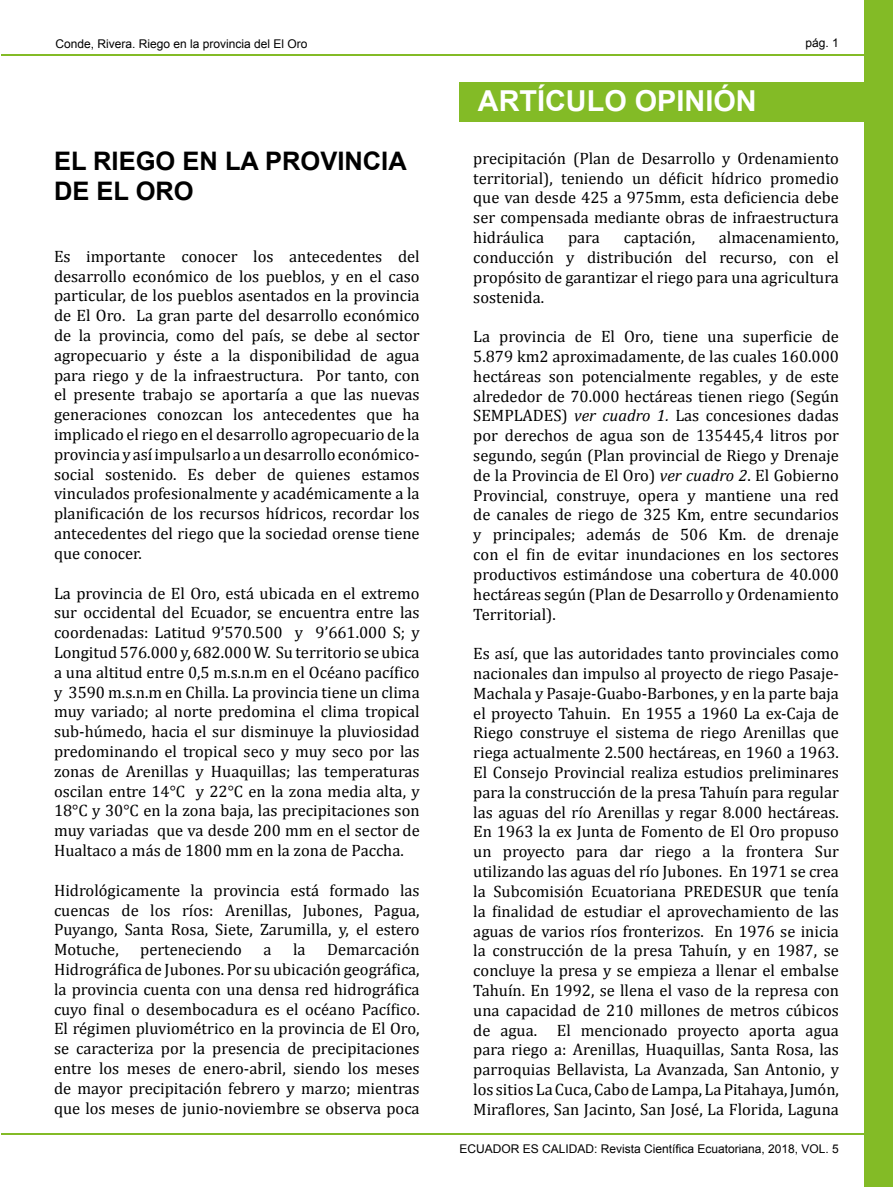
<style>
.page{position:relative;width:893px;height:1187px;background:#fff}
.page>*{position:absolute;margin:0;border:0;box-sizing:border-box;transform-origin:0 0}
.t1{font:700 28.8px "Arial";color:#fff}
.t2{font:700 25.5px/30.6px "Arial";color:#000}
.t3{font:16.5px/19.8px "Cambria";color:#000;text-align:justify}
.t4{font:12px "Arial";color:#000}
.s1{font-style:italic}
</style>
<div class="page">
<div style="left:865px;top:0;width:28px;height:1186px;background:#83bb26"></div>
<hr style="left:1px;top:1132px;width:892px;height:2px;background:#83bb26">
<hr style="left:1px;top:54px;width:892px;height:2px;background:#83bb26">
<div style="left:460px;top:83px;width:433px;height:39px;background:#83bb26"></div>
<p class="t4" style="left:56px;top:36px;width:254px">Conde, Rivera. Riego en la provincia del El Oro</p>
<p class="t4" style="left:806px;top:35px;width:35px">pág. 1</p>
<h2 class="t2" style="left:54px;top:146px;width:354px">EL RIEGO EN LA PROVINCIA<br>DE EL ORO</h2>
<p class="t3" style="left:54px;top:246px;width:367px">Es importante conocer los antecedentes del desarrollo económico de los pueblos, y en el caso particular, de los pueblos asentados en la provincia de El Oro. La gran parte del desarrollo económico de la provincia, como del país, se debe al sector agropecuario y éste a la disponibilidad de agua para riego y de la infraestructura. Por tanto, con el presente trabajo se aportaría a que las nuevas generaciones conozcan los antecedentes que ha implicado el riego en el desarrollo agropecuario de la provincia y así impulsarlo a un desarrollo económico&shy;social sostenido. Es deber de quienes estamos vinculados profesionalmente y académicamente a la planificación de los recursos hídricos, recordar los antecedentes del riego que la sociedad orense tiene que conocer.</p>
<p class="t3" style="left:54px;top:583px;width:367px">La provincia de El Oro, está ubicada en el extremo sur occidental del Ecuador, se encuentra entre las coordenadas: Latitud 9’570.500 y 9’661.000 S; y Longitud 576.000 y, 682.000 W. Su territorio se ubica a una altitud entre 0,5 m.s.n.m en el Océano pacífico y 3590 m.s.n.m en Chilla. La provincia tiene un clima muy variado; al norte predomina el clima tropical sub-húmedo, hacia el sur disminuye la pluviosidad predominando el tropical seco y muy seco por las zonas de Arenillas y Huaquillas; las temperaturas oscilan entre 14°C y 22°C en la zona media alta, y 18°C y 30°C en la zona baja, las precipitaciones son muy variadas que va desde 200 mm en el sector de Hualtaco a más de 1800 mm en la zona de Paccha.</p>
<p class="t3" style="left:54px;top:880px;width:367px">Hidrológicamente la provincia está formado las cuencas de los ríos: Arenillas, Jubones, Pagua, Puyango, Santa Rosa, Siete, Zarumilla, y, el estero Motuche,</p>
<p class="t3" style="left:54px;top:939px;width:367px;text-indent:273px">Demarcación Hidrográfica de Jubones. Por su ubicación geográfica, la provincia cuenta con una densa red hidrográfica cuyo final o desembocadura es el océano Pacífico.<br>El régimen pluviométrico en la provincia de El Oro, se caracteriza por la presencia de precipitaciones entre los meses de enero-abril, siendo los meses de mayor precipitación febrero y marzo; mientras que los meses de junio-noviembre se observa poca</p>
<p class="t3" style="left:140px;top:939px;width:103px">perteneciendo</p>
<p class="t3" style="left:264px;top:939px;width:10px">a</p>
<p class="t3" style="left:293px;top:939px;width:14px">la</p>
<h1 class="t1" style="left:478px;top:82px;width:280px">ARTÍCULO OPINIÓN</h1>
<p class="t3" style="left:473px;top:148px;width:367px">precipitación (Plan de Desarrollo y Ordenamiento territorial), teniendo un déficit hídrico promedio que van desde 425 a 975mm, esta deficiencia debe ser compensada mediante obras de infraestructura hidráulica</p>
<p class="t3" style="left:568px;top:227px;width:33px">para</p>
<p class="t3" style="left:624px;top:227px;width:73px">captación,</p>
<p class="t3" style="left:473px;top:227px;width:367px;text-indent:246px">almacenamiento, conducción y distribución del recurso, con el propósito de garantizar el riego para una agricultura sostenida.</p>
<p class="t3" style="left:473px;top:326px;width:367px">La provincia de El Oro, tiene una superficie de 5.879 km2 aproximadamente, de las cuales 160.000 hectáreas son potencialmente regables, y de este alrededor de 70.000 hectáreas tienen riego (Según SEMPLADES) <span class="s1">ver cuadro 1.</span> Las concesiones dadas por derechos de agua son de 135445,4 litros por segundo, según (Plan provincial de Riego y Drenaje de la Provincia de El Oro) <span class="s1">ver cuadro 2</span>. El Gobierno Provincial, construye, opera y mantiene una red de canales de riego de 325 Km, entre secundarios y principales; además de 506 Km. de drenaje con el fin de evitar inundaciones en los sectores productivos estimándose una cobertura de 40.000 hectáreas según (Plan de Desarrollo y Ordenamiento Territorial).</p>
<p class="t3" style="left:473px;top:643px;width:367px">Es así, que las autoridades tanto provinciales como nacionales dan impulso al proyecto de riego Pasaje-Machala y Pasaje-Guabo-Barbones, y en la parte baja el proyecto Tahuin. En 1955 a 1960 La ex-Caja de Riego construye el sistema de riego Arenillas que riega actualmente 2.500 hectáreas, en 1960 a 1963.<br>El Consejo Provincial realiza estudios preliminares para la construcción de la presa Tahuín para regular las aguas del río Arenillas y regar 8.000 hectáreas.<br>En 1963 la ex Junta de Fomento de El Oro propuso un proyecto para dar riego a la frontera Sur utilizando las aguas del río Jubones. En 1971 se crea la Subcomisión Ecuatoriana PREDESUR que tenía la finalidad de estudiar el aprovechamiento de las aguas de varios ríos fronterizos. En 1976 se inicia la construcción de la presa Tahuín, y en 1987, se concluye la presa y se empieza a llenar el embalse Tahuín. En 1992, se llena el vaso de la represa con una capacidad de 210 millones de metros cúbicos de agua. El mencionado proyecto aporta agua para riego a: Arenillas, Huaquillas, Santa Rosa, las parroquias Bellavista, La Avanzada, San Antonio, y los sitios La Cuca, Cabo de Lampa, La Pitahaya, Jumón, Miraflores, San Jacinto, San José, La Florida, Laguna</p>
<p class="t4" style="left:459px;top:1140px;width:381px">ECUADOR ES CALIDAD: Revista Científica Ecuatoriana, 2018, VOL. 5</p>
</div>
